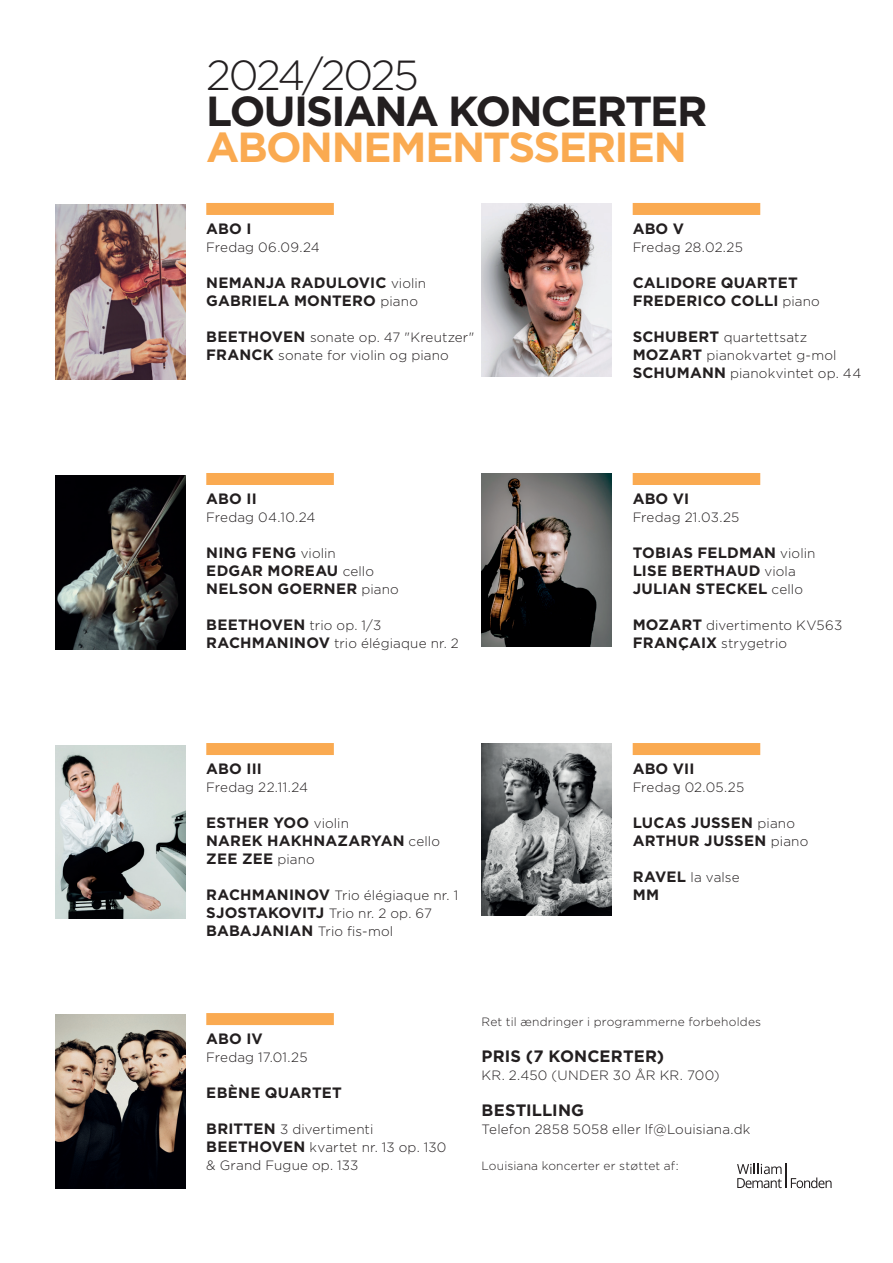
<style>
.page{position:relative;width:893px;height:1263px;background:#fff}
.page>*{position:absolute;margin:0;border:0;box-sizing:border-box;transform-origin:0 0}
.t1{font:700 42px "Gotham";letter-spacing:-.045em;color:#231f20}
.t2{font:700 42px "Gotham";letter-spacing:-.04em;color:#faaa51}
.t3{font:300 42px "Gotham";letter-spacing:-.055em;color:#231f20}
.t4{font:700 16.5px "Gotham";letter-spacing:.01em;color:#231f20}
.t5{font:700 15px/18px "Gotham";letter-spacing:.01em;color:#231f20}
.t6{font:300 13.5px/18px "Gotham";letter-spacing:.01em;color:#231f20}
.t7{font:300 12px "Gotham";letter-spacing:.015em;color:#231f20}
.s1{font-weight:300;font-size:13.5px}
.s2{font-weight:700;font-size:15px}
</style>
<div class="page">
<div style="left:206px;top:203px;width:128px;height:12px;background:#faaa51"></div>
<div style="left:206px;top:473px;width:128px;height:12px;background:#faaa51"></div>
<div style="left:206px;top:743px;width:128px;height:12px;background:#faaa51"></div>
<div style="left:206px;top:1013px;width:128px;height:12px;background:#faaa51"></div>
<img style="left:55px;top:745px;width:130px;height:174px">
<img style="left:55px;top:204px;width:130px;height:175px">
<div style="left:633px;top:203px;width:127px;height:12px;background:#faaa51"></div>
<div style="left:633px;top:473px;width:127px;height:12px;background:#faaa51"></div>
<div style="left:633px;top:743px;width:127px;height:12px;background:#faaa51"></div>
<img style="left:482px;top:473px;width:129px;height:174px">
<img style="left:482px;top:743px;width:129px;height:173px">
<svg style="left:737px;top:1163px;width:95px;height:25px"></svg>
<img style="left:482px;top:203px;width:129px;height:174px">
<img style="left:55px;top:475px;width:130px;height:174px">
<img style="left:55px;top:1014px;width:130px;height:174px">
<h1 class="t3" style="left:206px;top:49px;width:214px">2024/2025</h1>
<h1 class="t1" style="left:206px;top:83px;width:503px">LOUISIANA KONCERTER</h1>
<h1 class="t2" style="left:206px;top:119px;width:482px">ABONNEMENTSSERIEN</h1>
<p class="t5" style="left:206px;top:220px;width:47px">ABO I</p>
<p class="t6" style="left:206px;top:238px;width:115px">Fredag 06.09.24</p>
<p class="t5" style="left:206px;top:274px;width:221px">NEMANJA RADULOVIC <span class="s1">violin<br></span>GABRIELA MONTERO <span class="s1">piano</span></p>
<p class="t6" style="left:206px;top:328px;width:269px"><span class="s2">BEETHOVEN</span> sonate op. 47 "Kreutzer"<br><span class="s2">FRANCK</span> sonate for violin og piano</p>
<p class="t5" style="left:633px;top:220px;width:53px">ABO V</p>
<p class="t6" style="left:633px;top:238px;width:112px">Fredag 28.02.25</p>
<p class="t5" style="left:633px;top:274px;width:189px">CALIDORE QUARTET<br>FREDERICO COLLI <span class="s1">piano</span></p>
<p class="t6" style="left:633px;top:328px;width:230px"><span class="s2">SCHUBERT</span> quartettsatz<br><span class="s2">MOZART</span> pianokvartet g-mol<br><span class="s2">SCHUMANN</span> pianokvintet op. 44</p>
<p class="t5" style="left:206px;top:490px;width:52px">ABO II</p>
<p class="t6" style="left:206px;top:508px;width:111px">Fredag 04.10.24</p>
<p class="t5" style="left:206px;top:544px;width:194px">NING FENG <span class="s1">violin<br></span>EDGAR MOREAU <span class="s1">cello<br></span>NELSON GOERNER <span class="s1">piano</span></p>
<p class="t6" style="left:206px;top:616px;width:254px"><span class="s2">BEETHOVEN</span> trio op. 1/3<br><span class="s2">RACHMANINOV</span> trio élégiaque nr. 2</p>
<p class="t5" style="left:633px;top:490px;width:58px">ABO VI</p>
<p class="t6" style="left:633px;top:508px;width:108px">Fredag 21.03.25</p>
<p class="t5" style="left:633px;top:544px;width:184px">TOBIAS FELDMAN <span class="s1">violin<br></span>LISE BERTHAUD <span class="s1">viola<br></span>JULIAN STECKEL <span class="s1">cello</span></p>
<p class="t6" style="left:633px;top:616px;width:211px"><span class="s2">MOZART</span> divertimento KV563<br><span class="s2">FRANÇAIX</span> strygetrio</p>
<p class="t5" style="left:206px;top:760px;width:57px">ABO III</p>
<p class="t6" style="left:206px;top:778px;width:103px">Fredag 22.11.24</p>
<p class="t5" style="left:206px;top:814px;width:235px">ESTHER YOO <span class="s1">violin<br></span>NAREK HAKHNAZARYAN <span class="s1">cello<br></span>ZEE ZEE <span class="s1">piano</span></p>
<p class="t6" style="left:206px;top:886px;width:253px"><span class="s2">RACHMANINOV</span> Trio élégiaque nr. 1<br><span class="s2">SJOSTAKOVITJ</span> Trio nr. 2 op. 67<br><span class="s2">BABAJANIAN</span> Trio fis-mol</p>
<p class="t5" style="left:633px;top:760px;width:63px">ABO VII</p>
<p class="t6" style="left:633px;top:778px;width:113px">Fredag 02.05.25</p>
<p class="t5" style="left:633px;top:814px;width:177px">LUCAS JUSSEN <span class="s1">piano<br></span>ARTHUR JUSSEN <span class="s1">piano</span></p>
<p class="t6" style="left:633px;top:868px;width:108px"><span class="s2">RAVEL</span> la valse</p>
<p class="t5" style="left:633px;top:886px;width:28px">MM</p>
<p class="t5" style="left:206px;top:1030px;width:58px">ABO IV</p>
<p class="t6" style="left:206px;top:1048px;width:103px">Fredag 17.01.25</p>
<p class="t5" style="left:206px;top:1084px;width:137px">EBÈNE QUARTET</p>
<p class="t6" style="left:206px;top:1120px;width:242px"><span class="s2">BRITTEN</span> 3 divertimenti<br><span class="s2">BEETHOVEN</span> kvartet nr. 13 op. 130 &amp; Grand Fugue op. 133</p>
<p class="t7" style="left:482px;top:1014px;width:281px">Ret til ændringer i programmerne forbeholdes</p>
<p class="t4" style="left:482px;top:1045px;width:184px">PRIS (7 KONCERTER)</p>
<p class="t6" style="left:482px;top:1066px;width:240px">KR. 2.450 (UNDER 30 ÅR KR. 700)</p>
<p class="t4" style="left:482px;top:1099px;width:104px">BESTILLING</p>
<p class="t6" style="left:482px;top:1120px;width:270px">Telefon 2858 5058 eller lf@Louisiana.dk</p>
<p class="t7" style="left:482px;top:1158px;width:198px">Louisiana koncerter er støttet af:</p>
</div>
